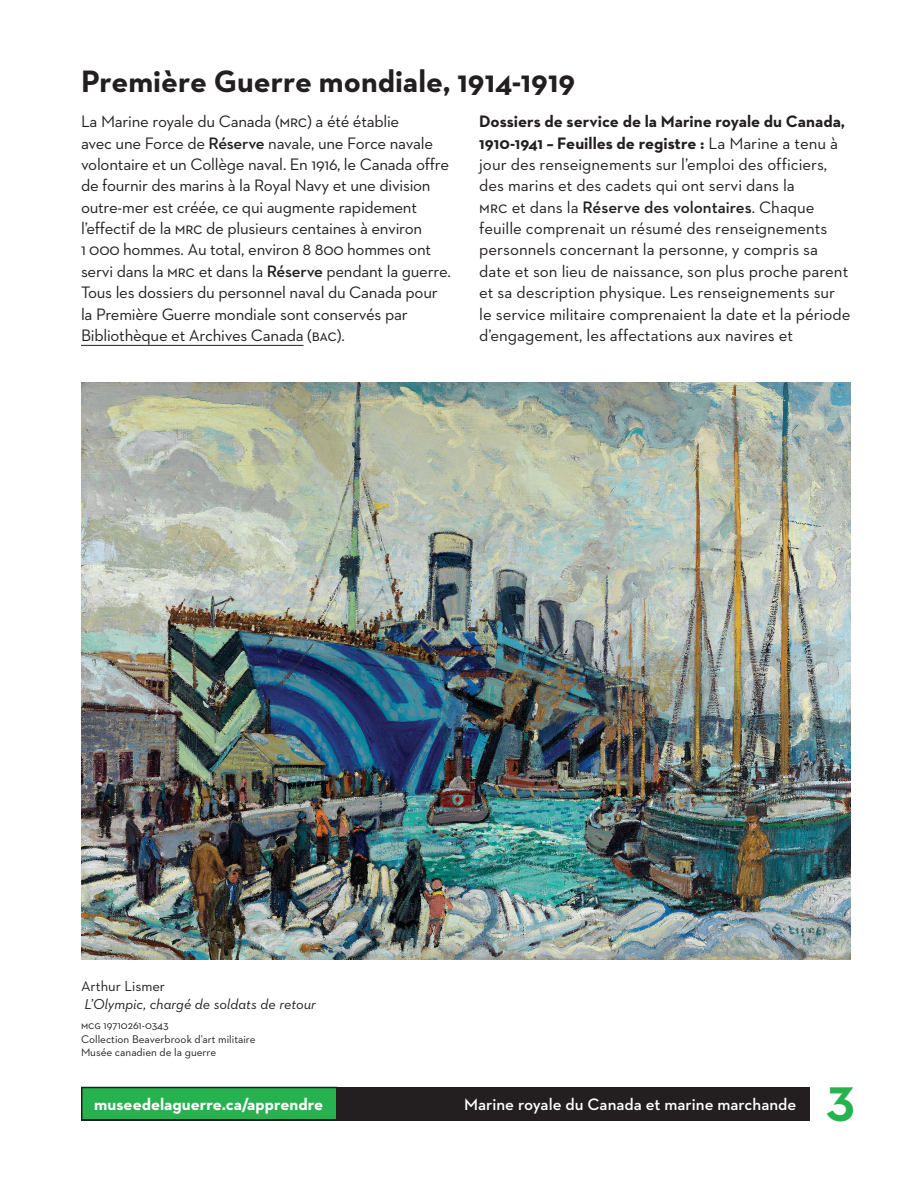
<style>
.page{position:relative;width:918px;height:1188px;background:#fff}
.page>*{position:absolute;margin:0;border:0;box-sizing:border-box;transform-origin:0 0}
.t1{font:700 49.5px "Neutraface 2 Text";color:#27b250}
.t2{font:700 31.5px "Neutraface 2 Text";color:#231f20}
.t3{font:16.8px/21.5px "Neutraface 2 Text";letter-spacing:-.015em;color:#231f20}
.t4{font:600 16.8px "Neutraface 2 Text";color:#fff}
.t5{font:700 16.8px "Neutraface 2 Text";color:#fff}
.t6{font:italic 14.7px "Neutraface 2 Text";color:#231f20}
.t7{font:14.7px "Neutraface 2 Text";color:#231f20}
.t8{font:11.25px/13.5px "Neutraface 2 Text";color:#231f20}
.s1{font-weight:600}
.s2{font-weight:700}
</style>
<div class="page">
<div style="left:81px;top:1087px;width:729px;height:33px;background:#231f20"></div>
<div style="left:82px;top:1088px;width:255px;height:32px;background:#27b250"></div>
<div style="left:81px;top:1087px;width:257px;height:33px;border:2px solid #231f20"></div>
<hr style="left:81px;top:345px;width:223px;height:1px;background:#231f20">
<img style="left:81px;top:383px;width:769px;height:576px">
<h2 class="t2" style="left:81px;top:61px;width:496px">Première Guerre mondiale, 1914-1919</h2>
<p class="t3" style="left:81px;top:110px;width:371px">La Marine royale du Canada (mrc) a été établie<br>avec une Force de <span class="s1">Réserve</span> navale, une Force navale volontaire et un Collège naval. En 1916, le Canada offre de fournir des marins à la Royal Navy et une division outre-mer est créée, ce qui augmente rapidement l’effectif de la mrc de plusieurs centaines à environ<br>1 000 hommes. Au total, environ 8 800 hommes ont servi dans la mrc et dans la <span class="s1">Réserve</span> pendant la guerre.<br>Tous les dossiers du personnel naval du Canada pour la Première Guerre mondiale sont conservés par Bibliothèque et Archives Canada (bac).</p>
<p class="t3" style="left:479px;top:111px;width:373px"><span class="s2">Dossiers de service de la Marine royale du Canada, 1910-1941 – Feuilles de registre :</span> La Marine a tenu à jour des renseignements sur l’emploi des officiers, des marins et des cadets qui ont servi dans la<br>mrc et dans la <span class="s1">Réserve des volontaires</span>. Chaque feuille comprenait un résumé des renseignements personnels concernant la personne, y compris sa date et son lieu de naissance, son plus proche parent et sa description physique. Les renseignements sur le service militaire comprenaient la date et la période d’engagement, les affectations aux navires et</p>
<p class="t7" style="left:81px;top:977px;width:86px">Arthur Lismer</p>
<p class="t6" style="left:84px;top:995px;width:233px">L’Olympic, chargé de soldats de retour</p>
<p class="t8" style="left:81px;top:1018px;width:176px">mcg 19710261-0343<br>Collection Beaverbrook d’art militaire<br>Musée canadien de la guerre</p>
<p class="t5" style="left:94px;top:1094px;width:230px">museedelaguerre.ca/apprendre</p>
<p class="t4" style="left:464px;top:1094px;width:334px">Marine royale du Canada et marine marchande</p>
<h1 class="t1" style="left:827px;top:1072px;width:30px">3</h1>
</div>
